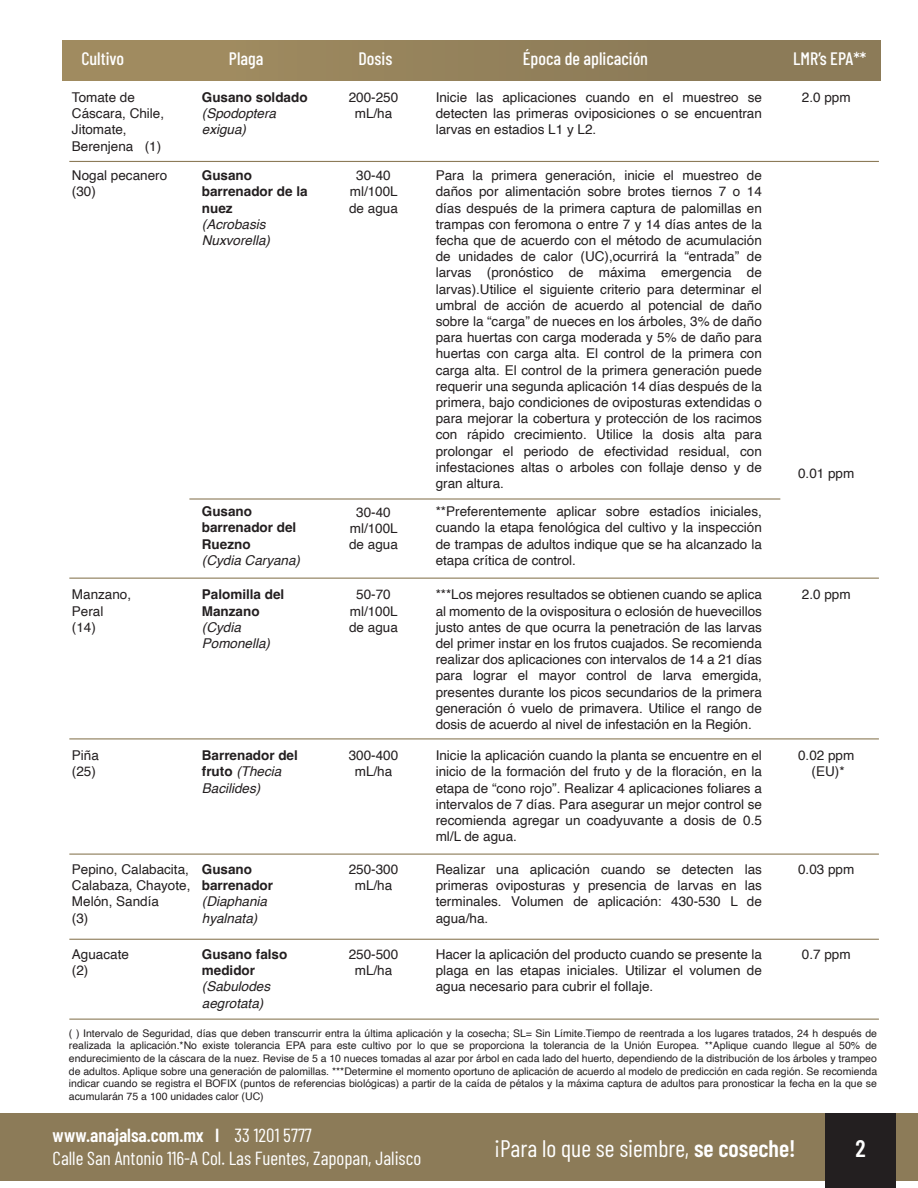
<style>
.page{position:relative;width:918px;height:1188px;background:#fff}
.page>*{position:absolute;margin:0;border:0;box-sizing:border-box;transform-origin:0 0}
.t1{font:23.85px "Barlow Condensed";color:#fff}
.t2{font:600 23.85px "Barlow Condensed";color:#fff}
.t3{font:18.9px/23.4px "Barlow Condensed";color:#fff}
.t4{font:500 18px "Barlow Condensed";color:#fff}
.t5{font:13.5px/16.2px "Helvetica";color:#231f20;text-align:center}
.t6{font:700 13.5px/16.2px "Helvetica";color:#231f20}
.t7{font:italic 13.5px/16.2px "Helvetica";color:#231f20}
.t8{font:10.5px/12.6px "Helvetica";color:#231f20;text-align:justify}
.s1{font-weight:400;font-style:italic}
.s2{font-weight:600}
</style>
<div class="page">
<div style="left:0;top:1113px;width:918px;height:68px;background:#8c7b58"></div>
<div style="left:826px;top:1113px;width:70px;height:75px;background:#231f20"></div>
<div style="left:63px;top:41px;width:818px;height:39px;background:#94825b"></div>
<hr style="left:69px;top:161px;width:810px;height:1px;background:#8c7b58">
<hr style="left:69px;top:578px;width:810px;height:1px;background:#8c7b58">
<hr style="left:69px;top:738px;width:810px;height:1px;background:#8c7b58">
<hr style="left:69px;top:854px;width:810px;height:1px;background:#8c7b58">
<hr style="left:69px;top:939px;width:810px;height:1px;background:#8c7b58">
<hr style="left:69px;top:1019px;width:810px;height:1px;background:#8c7b58">
<hr style="left:189px;top:498px;width:591px;height:2px;background:#8c7b58">
<h3 class="t4" style="left:81px;top:46px;width:44px">Cultivo</h3>
<h3 class="t4" style="left:229px;top:46px;width:36px">Plaga</h3>
<h3 class="t4" style="left:359px;top:46px;width:35px">Dosis</h3>
<h3 class="t4" style="left:523px;top:46px;width:127px">Época de aplicación</h3>
<h3 class="t4" style="left:793px;top:46px;width:75px">LMR’s EPA**</h3>
<p class="t6" style="left:202px;top:91px;width:107px">Gusano soldado</p>
<p class="t7" style="left:202px;top:106px;width:76px">(Spodoptera exigua)</p>
<p class="t5" style="left:72px;top:89px;width:94px;text-align:left">Tomate de<br>Cáscara, Chile,<br>Jitomate,<br>Berenjena (1)</p>
<p class="t5" style="left:436px;top:89px;width:328px;text-align:justify">Inicie las aplicaciones cuando en el muestreo se detecten las primeras oviposiciones o se encuentran larvas en estadios L1 y L2.</p>
<p class="t5" style="left:349px;top:89px;width:51px">200-250 mL/ha</p>
<p class="t5" style="left:802px;top:89px;width:50px">2.0 ppm</p>
<p class="t5" style="left:72px;top:168px;width:97px;text-align:left">Nogal pecanero (30)</p>
<p class="t6" style="left:202px;top:169px;width:107px">Gusano barrenador de la nuez</p>
<p class="t7" style="left:202px;top:216px;width:70px">(Acrobasis<br>Nuxvorella)</p>
<p class="t6" style="left:202px;top:505px;width:96px">Gusano barrenador del<br>Ruezno</p>
<p class="t7" style="left:202px;top:552px;width:100px">(Cydia Caryana)</p>
<p class="t5" style="left:349px;top:168px;width:50px">30-40 ml/100L de agua</p>
<p class="t5" style="left:349px;top:505px;width:50px">30-40 ml/100L de agua</p>
<p class="t5" style="left:436px;top:168px;width:328px;text-align:justify">Para la primera generación, inicie el muestreo de daños por alimentación sobre brotes tiernos 7 o 14 días después de la primera captura de palomillas en trampas con feromona o entre 7 y 14 días antes de la fecha que de acuerdo con el método de acumulación de unidades de calor (UC),ocurrirá la “entrada” de larvas (pronóstico de máxima emergencia de larvas).Utilice el siguiente criterio para determinar el umbral de acción de acuerdo al potencial de daño sobre la “carga” de nueces en los árboles, 3% de daño para huertas con carga moderada y 5% de daño para huertas con carga alta. El control de la primera con carga alta. El control de la primera generación puede requerir una segunda aplicación 14 días después de la primera, bajo condiciones de oviposturas extendidas o para mejorar la cobertura y protección de los racimos con rápido crecimiento. Utilice la dosis alta para prolongar el periodo de efectividad residual, con infestaciones altas o arboles con follaje denso y de gran altura.</p>
<p class="t5" style="left:436px;top:504px;width:328px;text-align:justify">**Preferentemente aplicar sobre estadíos iniciales, cuando la etapa fenológica del cultivo y la inspección de trampas de adultos indique que se ha alcanzado la etapa crítica de control.</p>
<p class="t5" style="left:798px;top:465px;width:58px">0.01 ppm</p>
<p class="t6" style="left:202px;top:588px;width:84px">Palomilla del<br>Manzano</p>
<p class="t7" style="left:202px;top:619px;width:70px">(Cydia<br>Pomonella)</p>
<p class="t5" style="left:72px;top:587px;width:61px;text-align:left">Manzano,<br>Peral<br>(14)</p>
<p class="t5" style="left:436px;top:587px;width:328px;text-align:justify">***Los mejores resultados se obtienen cuando se aplica al momento de la ovispositura o eclosión de huevecillos justo antes de que ocurra la penetración de las larvas del primer instar en los frutos cuajados. Se recomienda realizar dos aplicaciones con intervalos de 14 a 21 días para lograr el mayor control de larva emergida, presentes durante los picos secundarios de la primera generación ó vuelo de primavera. Utilice el rango de dosis de acuerdo al nivel de infestación en la Región.</p>
<p class="t5" style="left:349px;top:587px;width:50px">50-70 ml/100L de agua</p>
<p class="t5" style="left:802px;top:587px;width:50px">2.0 ppm</p>
<p class="t5" style="left:72px;top:748px;width:29px;text-align:left">Piña (25)</p>
<p class="t5" style="left:436px;top:748px;width:328px;text-align:justify">Inicie la aplicación cuando la planta se encuentre en el inicio de la formación del fruto y de la floración, en la etapa de “cono rojo”. Realizar 4 aplicaciones foliares a intervalos de 7 días. Para asegurar un mejor control se recomienda agregar un coadyuvante a dosis de 0.5 ml/L de agua.</p>
<p class="t6" style="left:202px;top:749px;width:98px">Barrenador del fruto <span class="s1">(Thecia<br>Bacilides)</span></p>
<p class="t5" style="left:349px;top:748px;width:51px">300-400 mL/ha</p>
<p class="t5" style="left:798px;top:748px;width:58px">0.02 ppm (EU)*</p>
<p class="t6" style="left:202px;top:863px;width:73px">Gusano barrenador</p>
<p class="t7" style="left:202px;top:894px;width:67px">(Diaphania hyalnata)</p>
<p class="t5" style="left:72px;top:862px;width:120px;text-align:left">Pepino, Calabacita,<br>Calabaza, Chayote,<br>Melón, Sandía<br>(3)</p>
<p class="t5" style="left:436px;top:862px;width:328px;text-align:justify">Realizar una aplicación cuando se detecten las primeras oviposturas y presencia de larvas en las terminales. Volumen de aplicación: 430-530 L de agua/ha.</p>
<p class="t5" style="left:349px;top:862px;width:51px">250-300 mL/ha</p>
<p class="t5" style="left:798px;top:862px;width:58px">0.03 ppm</p>
<p class="t6" style="left:202px;top:948px;width:87px">Gusano falso medidor</p>
<p class="t7" style="left:202px;top:979px;width:70px">(Sabulodes aegrotata)</p>
<p class="t5" style="left:72px;top:947px;width:59px;text-align:left">Aguacate (2)</p>
<p class="t5" style="left:436px;top:947px;width:328px;text-align:justify">Hacer la aplicación del producto cuando se presente la plaga en las etapas iniciales. Utilizar el volumen de agua necesario para cubrir el follaje.</p>
<p class="t5" style="left:349px;top:947px;width:51px">250-500 mL/ha</p>
<p class="t5" style="left:802px;top:947px;width:50px">0.7 ppm</p>
<p class="t8" style="left:69px;top:1027px;width:810px">( ) Intervalo de Seguridad, días que deben transcurrir entra la última aplicación y la cosecha; SL= Sin Límite. Tiempo de reentrada a los lugares tratados, 24 h después de realizada la aplicación.*No existe tolerancia EPA para este cultivo por lo que se proporciona la tolerancia de la Unión Europea. **Aplique cuando llegue al 50% de endurecimiento de la cáscara de la nuez. Revise de 5 a 10 nueces tomadas al azar por árbol en cada lado del huerto, dependiendo de la distribución de los árboles y trampeo de adultos. Aplique sobre una generación de palomillas. ***Determine el momento oportuno de aplicación de acuerdo al modelo de predicción en cada región. Se recomienda indicar cuando se registra el BOFIX (puntos de referencias biológicas) a partir de la caída de pétalos y la máxima captura de adultos para pronosticar la fecha en la que se acumularán 75 a 100 unidades calor (UC)</p>
<h2 class="t3" style="left:53px;top:1122px;width:370px"><span class="s2">www.anajalsa.com.mx I</span> 33 1201 5777<br>Calle San Antonio 116-A Col. Las Fuentes, Zapopan, Jalisco</h2>
<h1 class="t1" style="left:494px;top:1131px;width:303px">¡Para lo que se siembre, <span class="s2">se coseche!</span></h1>
<h1 class="t2" style="left:855px;top:1131px;width:12px">2</h1>
</div>
